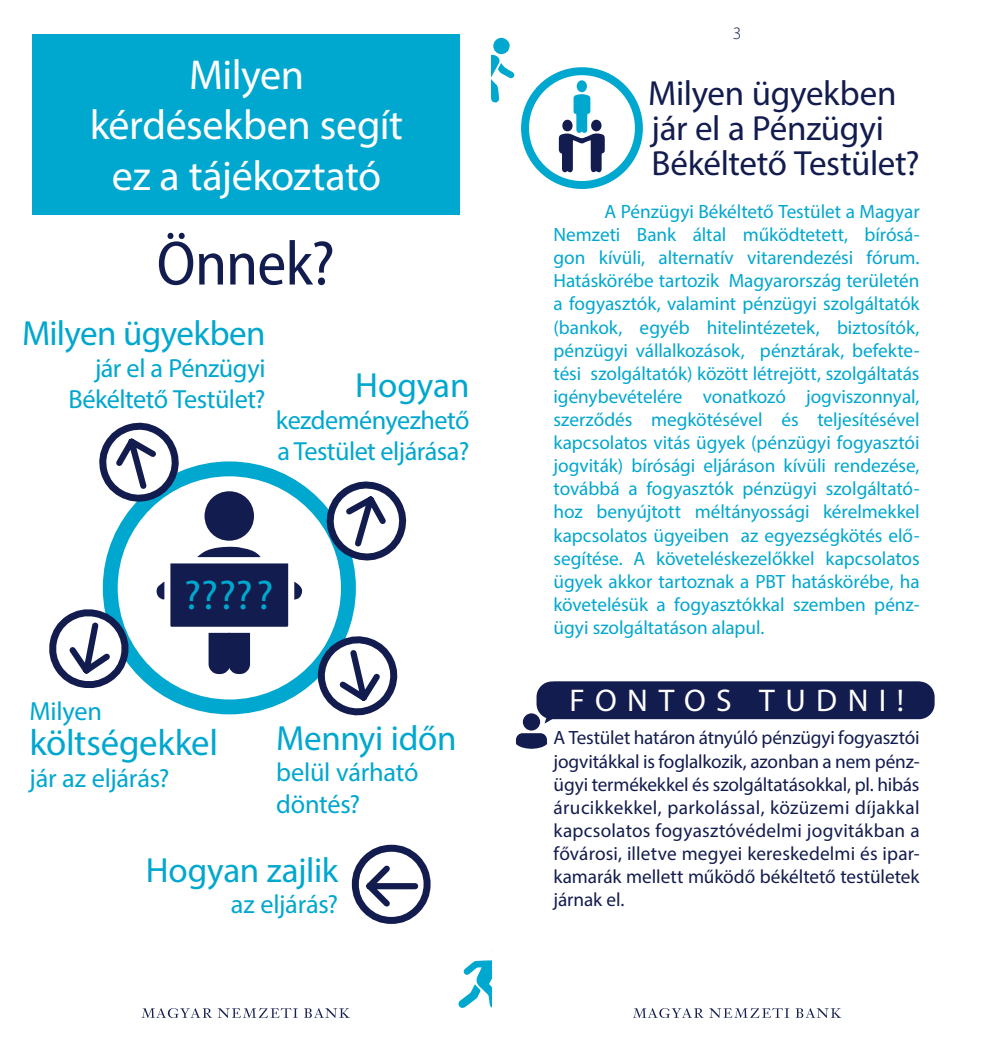
<style>
.page{position:relative;width:983px;height:1042px;background:#fff}
.page>*{position:absolute;margin:0;border:0;box-sizing:border-box;transform-origin:0 0}
.t1{font:semi-condensed 63px "Myriad Pro";letter-spacing:-.015em;color:#131c4e}
.t2{font:42px/50.4px "Myriad Pro";letter-spacing:-.01em;color:#fff;text-align:center}
.t3{font:41.65px "Myriad Pro";color:#00a7ce}
.t4{font:36.75px "Myriad Pro";letter-spacing:-.005em;color:#00a7ce}
.t5{font:35px/35px "Myriad Pro";letter-spacing:-.01em;color:#131c4e}
.t6{font:35px "Myriad Pro";letter-spacing:-.01em;color:#00a7ce}
.t7{font:31.5px "Myriad Pro";letter-spacing:.33em;color:#fff}
.t8{font:26.25px/31.5px "Myriad Pro";letter-spacing:-.015em;color:#00a7ce}
.t9{font:19.25px/23.1px "Myriad Pro";color:#00a7ce;text-align:justify}
.t10{font:19.25px/23.1px "Myriad Pro";letter-spacing:-.005em;color:#131c4e;text-align:justify}
.t11{font:300 17.5px "Myriad Pro";color:#131c4e}
</style>
<div class="page">
<svg style="left:633px;top:1008px;width:208px;height:10px"></svg>
<div style="left:493px;top:38px;width:16px;height:16px;background:#00a7ce;border-radius:50%"></div>
<svg style="left:491px;top:55px;width:23px;height:48px"></svg>
<svg style="left:458px;top:960px;width:33px;height:48px"></svg>
<div style="left:536px;top:681px;width:398px;height:38px;background:#131c4e;border-radius:15px"></div>
<div style="left:522px;top:713px;width:18px;height:17px;background:#131c4e;border-radius:50%"></div>
<svg style="left:516px;top:733px;width:31px;height:16px"></svg>
<svg style="left:537px;top:690px;width:41px;height:33px"></svg>
<svg style="left:208px;top:633px;width:42px;height:41px;background:#202857"></svg>
<svg style="left:156px;top:582px;width:8px;height:18px"></svg>
<svg style="left:294px;top:581px;width:9px;height:19px"></svg>
<svg style="left:197px;top:546px;width:63px;height:11px"></svg>
<div style="left:204px;top:491px;width:50px;height:50px;background:#131c4e;border-radius:50%"></div>
<div style="left:170px;top:563px;width:118px;height:64px;background:#131c4e"></div>
<div style="left:103px;top:461px;width:253px;height:253px;border:15px solid #00a7ce;border-radius:50%"></div>
<div style="left:32px;top:34px;width:427px;height:180px;background:#00a7ce"></div>
<svg style="left:99px;top:422px;width:86px;height:86px"></svg>
<svg style="left:320px;top:481px;width:87px;height:86px"></svg>
<svg style="left:49px;top:604px;width:85px;height:84px"></svg>
<svg style="left:311px;top:630px;width:87px;height:86px"></svg>
<svg style="left:351px;top:844px;width:80px;height:80px"></svg>
<div style="left:553px;top:682px;width:366px;height:36px;background:#131c4e"></div>
<div style="left:521px;top:67px;width:121px;height:122px;border:8px solid #00a7ce;border-radius:50%"></div>
<svg style="left:558px;top:94px;width:46px;height:79px"></svg>
<div style="left:591px;top:120px;width:10px;height:11px;background:#131c4e;border-radius:50%"></div>
<div style="left:576px;top:80px;width:10px;height:12px;background:#00a7ce;border-radius:50%"></div>
<div style="left:562px;top:120px;width:10px;height:11px;background:#131c4e;border-radius:50%"></div>
<svg style="left:141px;top:1008px;width:209px;height:10px"></svg>
<h2 class="t2" style="left:90px;top:49px;width:315px">Milyen kérdésekben segít ez a tájékoztató</h2>
<h1 class="t1" style="left:157px;top:229px;width:180px">Önnek?</h1>
<h3 class="t6" style="left:22px;top:312px;width:245px">Milyen ügyekben</h3>
<h3 class="t8" style="left:69px;top:352px;width:198px;text-align:right">jár el a Pénzügyi<br>Békéltető Testület?</h3>
<h3 class="t6" style="left:355px;top:364px;width:116px">Hogyan</h3>
<h3 class="t8" style="left:276px;top:404px;width:195px">kezdeményezhető a Testület eljárása?</h3>
<h3 class="t3" style="left:184px;top:569px;width:91px">?????</h3>
<h3 class="t8" style="left:30px;top:695px;width:74px">Milyen</h3>
<h3 class="t4" style="left:30px;top:720px;width:190px">költségekkel</h3>
<h3 class="t8" style="left:30px;top:762px;width:141px">jár az eljárás?</h3>
<h3 class="t6" style="left:276px;top:716px;width:182px">Mennyi időn</h3>
<h3 class="t8" style="left:276px;top:756px;width:144px">belül várható döntés?</h3>
<h3 class="t6" style="left:146px;top:848px;width:194px">Hogyan zajlik</h3>
<h3 class="t8" style="left:231px;top:888px;width:109px">az eljárás?</h3>
<p class="t11" style="left:732px;top:23px;width:10px">3</p>
<h3 class="t5" style="left:648px;top:75px;width:273px">Milyen ügyekben jár el a Pénzügyi<br>Békéltető Testület?</h3>
<p class="t9" style="left:553px;top:200px;width:367px;text-indent:51px">A Pénzügyi Békéltető Testület a Magyar Nemzeti Bank által működtetett, bírósá&shy;gon kívüli, alternatív vitarendezési fórum.<br>Hatáskörébe tartozik Magyarország területén a fogyasztók, valamint pénzügyi szolgáltatók (bankok, egyéb hitelintézetek, biztosítók, pénzügyi vállalkozások, pénztárak, befekte&shy;tési szolgáltatók) között létrejött, szolgáltatás igénybevételére vonatkozó jogviszonnyal, szerződés megkötésével és teljesítésével kapcsolatos vitás ügyek (pénzügyi fogyasztói jogviták) bírósági eljáráson kívüli rendezése, továbbá a fogyasztók pénzügyi szolgáltató&shy;hoz benyújtott méltányossági kérelmekkel kapcsolatos ügyeiben az egyezségkötés elő&shy;segítése. A követeléskezelőkkel kapcsolatos ügyek akkor tartoznak a PBT hatáskörébe, ha követelésük a fogyasztókkal szemben pénz&shy;ügyi szolgáltatáson alapul.</p>
<h3 class="t7" style="left:569px;top:681px;width:336px">FONTOS TUDNI!</h3>
<p class="t10" style="left:553px;top:726px;width:367px">A Testület határon átnyúló pénzügyi fogyasztói jogvitákkal is foglalkozik, azonban a nem pénz&shy;ügyi termékekkel és szolgáltatásokkal, pl. hibás árucikkekkel, parkolással, közüzemi díjakkal kapcsolatos fogyasztóvédelmi jogvitákban a fővárosi, illetve megyei kereskedelmi és ipar&shy;kamarák mellett működő békéltető testületek járnak el.</p>
</div>
